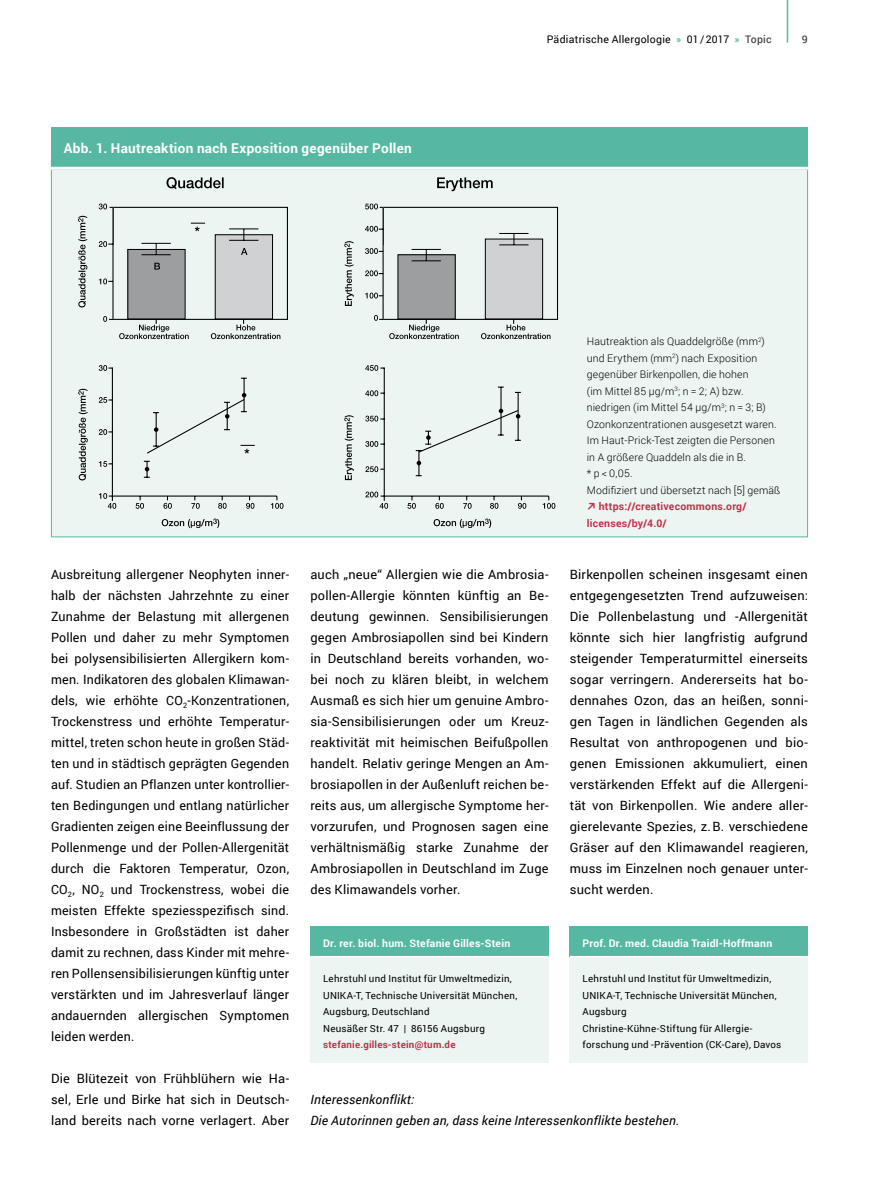
<style>
.page{position:relative;width:893px;height:1191px;background:#fff}
.page>*{position:absolute;margin:0;border:0;box-sizing:border-box;transform-origin:0 0}
.kasten_kopf_linie{font:700 13.5px "Roboto";letter-spacing:.025em;color:#fff}
.lauftext{font:12.75px/21px "Roboto";letter-spacing:.015em;color:#000;text-align:justify}
.lauftext-2{font:italic 12.75px/21px "Roboto";letter-spacing:.015em;color:#000}
.bildunterschrift_que{font:300 10.5px/16.5px "Roboto";letter-spacing:.015em;color:#000}
.kasten_kopf_klein{font:700 10.5px "Roboto";letter-spacing:.02em;color:#fff}
.bildunterschrift_que-2{font:700 10.5px "Roboto";letter-spacing:.02em;color:#c2324e}
.t1{font:10.5px "Roboto";letter-spacing:.025em;color:#000}
.t2{font:500 10.5px "Roboto";color:#4b4b4d}
.kasten_txt_flatter_k{font:9.75px/16.5px "Roboto";letter-spacing:.025em;color:#000}
.kasten_txt_flatter_k-2{font:700 9.75px "Roboto";letter-spacing:.02em;color:#c2324e}
.s1{font-weight:700;color:#56b8a2}
.s2{font-weight:500;color:#4b4b4d}
</style>
<div class="page">
<hr style="left:787px;top:0;width:1px;height:43px;background:#56b8a2">
<div style="left:310px;top:926px;width:239px;height:31px;background:#56b8a2"></div>
<div style="left:310px;top:957px;width:239px;height:105px;background:#ecf5f1"></div>
<hr style="left:310px;top:956px;width:239px;height:1px;background:#fff">
<div style="left:570px;top:926px;width:238px;height:31px;background:#56b8a2"></div>
<div style="left:570px;top:957px;width:238px;height:105px;background:#ecf5f1"></div>
<hr style="left:570px;top:956px;width:238px;height:1px;background:#fff">
<div style="left:51px;top:159px;width:756px;height:378px;background:#ecf5f1"></div>
<hr style="left:112px;top:367px;width:1px;height:134px;background:#000">
<hr style="left:244px;top:378px;width:1px;height:34px;background:#000">
<svg style="left:144px;top:461px;width:6px;height:17px"></svg>
<hr style="left:384px;top:367px;width:1px;height:134px;background:#000">
<hr style="left:518px;top:393px;width:1px;height:48px;background:#000">
<hr style="left:500px;top:387px;width:2px;height:48px;background:#000">
<svg style="left:166px;top:177px;width:58px;height:12px"></svg>
<svg style="left:78px;top:216px;width:9px;height:91px"></svg>
<svg style="left:99px;top:203px;width:189px;height:136px"></svg>
<svg style="left:437px;top:177px;width:56px;height:14px"></svg>
<svg style="left:344px;top:241px;width:10px;height:65px"></svg>
<svg style="left:365px;top:203px;width:194px;height:136px"></svg>
<svg style="left:99px;top:365px;width:13px;height:6px"></svg>
<svg style="left:99px;top:397px;width:13px;height:6px"></svg>
<svg style="left:99px;top:429px;width:13px;height:6px"></svg>
<svg style="left:99px;top:461px;width:13px;height:6px"></svg>
<svg style="left:78px;top:389px;width:10px;height:91px"></svg>
<svg style="left:162px;top:518px;width:57px;height:10px"></svg>
<svg style="left:99px;top:493px;width:185px;height:16px"></svg>
<svg style="left:147px;top:393px;width:108px;height:61px"></svg>
<svg style="left:365px;top:365px;width:19px;height:6px"></svg>
<svg style="left:365px;top:390px;width:19px;height:6px"></svg>
<svg style="left:365px;top:409px;width:156px;height:67px"></svg>
<svg style="left:344px;top:415px;width:10px;height:65px"></svg>
<svg style="left:434px;top:518px;width:57px;height:10px"></svg>
<svg style="left:365px;top:491px;width:190px;height:18px"></svg>
<div style="left:51px;top:128px;width:757px;height:42px;background:#56b8a2"></div>
<hr style="left:51px;top:167px;width:757px;height:3px;background:#fff">
<p class="kasten_kopf_linie" style="left:64px;top:139px;width:350px">Abb. 1. Hautreaktion nach Exposition gegenüber Pollen</p>
<p class="t1" style="left:547px;top:31px;width:227px">Pädiatrische Allergologie <span class="s1">»</span> 01/2017 <span class="s1">»</span> <span class="s2">Topic</span></p>
<p class="t2" style="left:802px;top:31px;width:7px">9</p>
<p class="bildunterschrift_que" style="left:587px;top:333px;width:191px">Hautreaktion als Quaddelgröße (mm<sup>2</sup>) und Erythem (mm<sup>2</sup>) nach Exposition gegenüber Birkenpollen, die hohen<br>(im Mittel 85 μg/m<sup>3</sup>; n = 2; A) bzw. niedrigen (im Mittel 54 μg/m<sup>3</sup>; n = 3; B)<br>Ozonkonzentrationen ausgesetzt waren.</p>
<p class="bildunterschrift_que" style="left:587px;top:432px;width:190px">Im Haut-Prick-Test zeigten die Personen</p>
<p class="bildunterschrift_que" style="left:587px;top:448px;width:161px">in A größere Quaddeln als die in B.</p>
<p class="bildunterschrift_que" style="left:587px;top:465px;width:47px">* p &lt; 0,05.</p>
<p class="bildunterschrift_que" style="left:587px;top:481px;width:195px">Modifiziert und übersetzt nach [5] gemäß</p>
<p class="bildunterschrift_que-2" style="left:599px;top:499px;width:149px">https://creativecommons.org/</p>
<p class="bildunterschrift_que-2" style="left:587px;top:515px;width:81px">licenses/by/4.0/</p>
<p class="lauftext" style="left:51px;top:564px;width:240px">Ausbreitung allergener Neophyten inner&shy;halb der nächsten Jahrzehnte zu einer Zunahme der Belastung mit allergenen Pollen und daher zu mehr Symptomen bei polysensibilisierten Allergikern kom&shy;men. Indikatoren des globalen Klimawan&shy;dels, wie erhöhte CO<sub>2</sub>-Konzentrationen, Trockenstress und erhöhte Temperatur&shy;mittel, treten schon heute in großen Städ&shy;ten und in städtisch geprägten Gegenden auf. Studien an Pflanzen unter kontrollier&shy;ten Bedingungen und entlang natürlicher Gradienten zeigen eine Beeinflussung der Pollenmenge und der Pollen-Allergenität durch die Faktoren Temperatur, Ozon, CO<sub>2</sub>, NO<sub>2</sub> und Trockenstress, wobei die meisten Effekte speziesspezifisch sind.<br>Insbesondere in Großstädten ist daher damit zu rechnen, dass Kinder mit mehre&shy;ren Pollensensibilisierungen künftig unter verstärkten und im Jahresverlauf länger andauernden allergischen Symptomen leiden werden.</p>
<p class="lauftext" style="left:51px;top:1068px;width:240px">Die Blütezeit von Frühblühern wie Ha&shy;sel, Erle und Birke hat sich in Deutsch&shy;land bereits nach vorne verlagert. Aber</p>
<p class="lauftext" style="left:310px;top:564px;width:240px">auch „neue“ Allergien wie die Ambrosia&shy;pollen-Allergie könnten künftig an Be&shy;deutung gewinnen. Sensibilisierungen gegen Ambrosiapollen sind bei Kindern in Deutschland bereits vorhanden, wo&shy;bei noch zu klären bleibt, in welchem Ausmaß es sich hier um genuine Ambro&shy;sia-Sensibilisierungen oder um Kreuz&shy;reaktivität mit heimischen Beifußpollen handelt. Relativ geringe Mengen an Am&shy;brosiapollen in der Außenluft reichen be&shy;reits aus, um allergische Symptome her&shy;vorzurufen, und Prognosen sagen eine verhältnismäßig starke Zunahme der Ambrosiapollen in Deutschland im Zuge des Klimawandels vorher.</p>
<p class="lauftext" style="left:570px;top:564px;width:240px">Birkenpollen scheinen insgesamt einen entgegengesetzten Trend aufzuweisen:<br>Die Pollenbelastung und -Allergenität könnte sich hier langfristig aufgrund steigender Temperaturmittel einerseits sogar verringern. Andererseits hat bo&shy;dennahes Ozon, das an heißen, sonni&shy;gen Tagen in ländlichen Gegenden als Resultat von anthropogenen und bio&shy;genen Emissionen akkumuliert, einen verstärkenden Effekt auf die Allergeni&shy;tät von Birkenpollen. Wie andere aller&shy;gierelevante Spezies, z.B. verschiedene Gräser auf den Klimawandel reagieren, muss im Einzelnen noch genauer unter&shy;sucht werden.</p>
<p class="kasten_kopf_klein" style="left:323px;top:936px;width:189px">Dr. rer. biol. hum. Stefanie Gilles-Stein</p>
<p class="kasten_txt_flatter_k" style="left:323px;top:970px;width:196px">Lehrstuhl und Institut für Umweltmedizin,<br>UNIKA-T, Technische Universität München,<br>Augsburg, Deutschland</p>
<p class="kasten_txt_flatter_k" style="left:323px;top:1019px;width:163px">Neusäßer Str. 47 | 86156 Augsburg</p>
<p class="kasten_txt_flatter_k-2" style="left:323px;top:1037px;width:134px">stefanie.gilles-stein@tum.de</p>
<p class="kasten_kopf_klein" style="left:583px;top:936px;width:191px">Prof. Dr. med. Claudia Traidl-Hoffmann</p>
<p class="kasten_txt_flatter_k" style="left:583px;top:970px;width:196px">Lehrstuhl und Institut für Umweltmedizin,<br>UNIKA-T, Technische Universität München,<br>Augsburg</p>
<p class="kasten_txt_flatter_k" style="left:583px;top:1019px;width:200px">Christine-Kühne-Stiftung für Allergie&shy;forschung und -Prävention (CK-Care), Davos</p>
<p class="lauftext-2" style="left:310px;top:1089px;width:370px">Interessenkonflikt:<br>Die Autorinnen geben an, dass keine Interessenkonflikte bestehen.</p>
</div>
